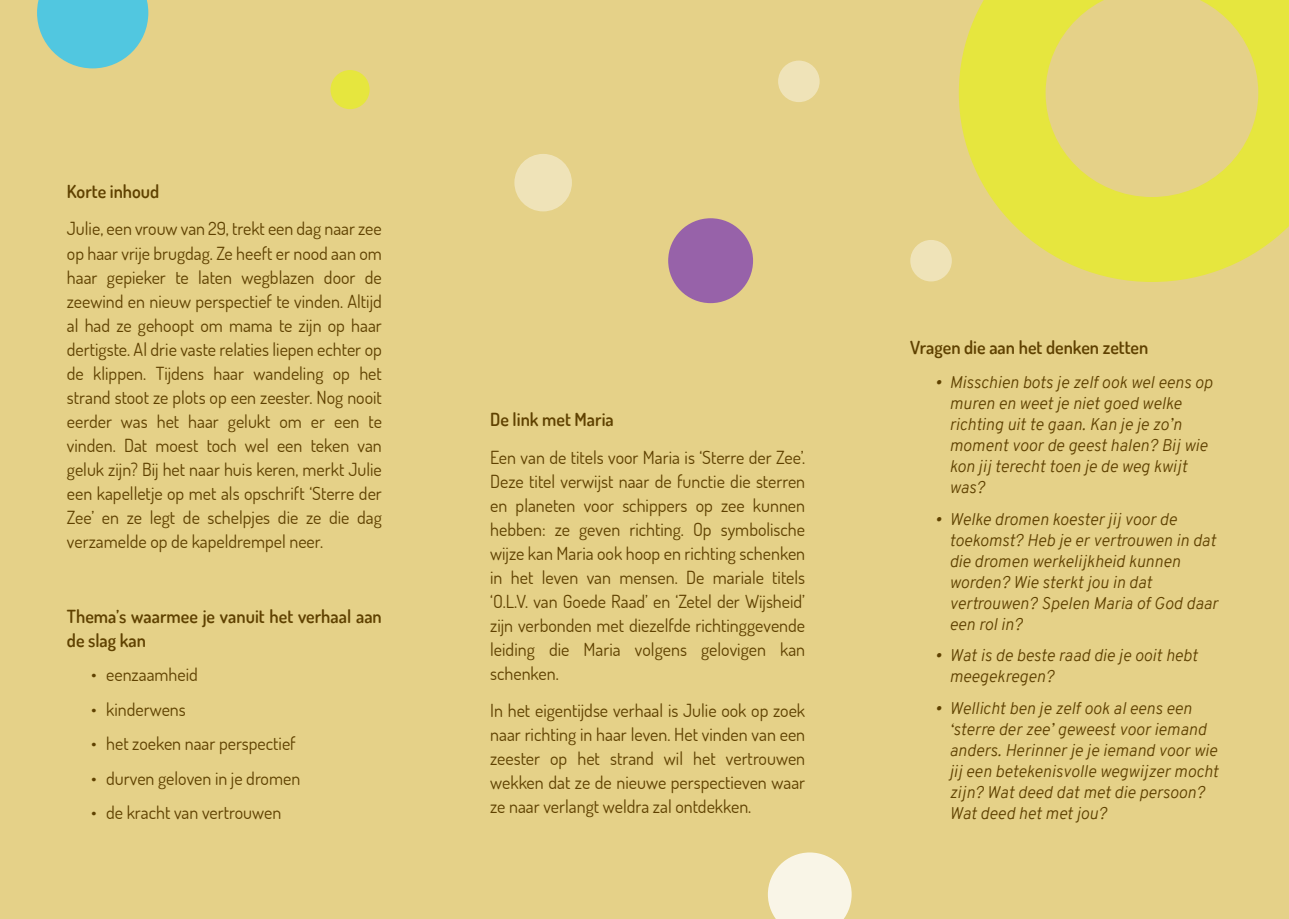
<style>
.page{position:relative;width:1289px;height:919px;background:#fff}
.page>*{position:absolute;margin:0;border:0;box-sizing:border-box;transform-origin:0 0}
.t1{font:18px/24px "Dosis";color:#5f4100;text-align:justify}
.t2{font:600 18px/24px "Dosis";color:#5f4100}
.t3{font:italic 300 16.5px/21px "Overpass";color:#5f4100}
</style>
<div class="page">
<div style="left:0;top:0;width:1288px;height:918px;background:#e5d188"></div>
<div style="left:668px;top:218px;width:85px;height:85px;background:#9762a9;border-radius:50%"></div>
<div style="left:514px;top:154px;width:58px;height:57px;background:#efe3b8;border-radius:50%"></div>
<div style="left:910px;top:240px;width:41px;height:41px;background:#efe3b8;border-radius:50%"></div>
<div style="left:778px;top:61px;width:41px;height:41px;background:#efe3b8;border-radius:50%"></div>
<svg style="left:767px;top:852px;width:84px;height:66px"></svg>
<div style="left:330px;top:70px;width:39px;height:39px;background:#e6e63e;border-radius:50%"></div>
<svg style="left:958px;top:0;width:329px;height:282px;fill:#e6e63e"></svg>
<svg style="left:37px;top:0;width:111px;height:68px"></svg>
<p class="t2" style="left:67px;top:179px;width:94px">Korte inhoud</p>
<p class="t1" style="left:67px;top:216px;width:316px">Julie, een vrouw van 29, trekt een dag naar zee op haar vrije brugdag. Ze heeft er nood aan om haar gepieker te laten wegblazen door de zeewind en nieuw perspectief te vinden. Altijd al had ze gehoopt om mama te zijn op haar dertigste. Al drie vaste relaties liepen echter op de klippen. Tijdens haar wandeling op het strand stoot ze plots op een zeester. Nog nooit eerder was het haar gelukt om er een te vinden. Dat moest toch wel een teken van geluk zijn? Bij het naar huis keren, merkt Julie een kapelletje op met als opschrift ‘Sterre der Zee’ en ze legt de schelpjes die ze die dag verzamelde op de kapeldrempel neer.</p>
<p class="t2" style="left:67px;top:603px;width:316px">Thema’s waarmee je vanuit het verhaal aan de slag kan</p>
<p class="t1" style="left:91px;top:662px;width:108px">• eenzaamheid</p>
<p class="t1" style="left:91px;top:696px;width:96px">• kinderwens</p>
<p class="t1" style="left:91px;top:731px;width:206px">• het zoeken naar perspectief</p>
<p class="t1" style="left:91px;top:765px;width:210px">• durven geloven in je dromen</p>
<p class="t1" style="left:91px;top:800px;width:191px">• de kracht van vertrouwen</p>
<p class="t2" style="left:490px;top:407px;width:125px">De link met Maria</p>
<p class="t1" style="left:490px;top:444px;width:316px">Een van de titels voor Maria is ‘Sterre der Zee’.<br>Deze titel verwijst naar de functie die sterren en planeten voor schippers op zee kunnen hebben: ze geven richting. Op symbolische wijze kan Maria ook hoop en richting schenken in het leven van mensen. De mariale titels ‘O.L.V. van Goede Raad’ en ‘Zetel der Wijsheid’ zijn verbonden met diezelfde richtinggevende leiding die Maria volgens gelovigen kan schenken.</p>
<p class="t1" style="left:490px;top:698px;width:316px">In het eigentijdse verhaal is Julie ook op zoek naar richting in haar leven. Het vinden van een zeester op het strand wil het vertrouwen wekken dat ze de nieuwe perspectieven waar ze naar verlangt weldra zal ontdekken.</p>
<p class="t2" style="left:910px;top:334px;width:239px">Vragen die aan het denken zetten</p>
<p class="t3" style="left:949px;top:372px;width:264px;text-indent:-15px">• Misschien bots je zelf ook wel eens op muren en weet je niet goed welke richting uit te gaan. Kan je je zo’n moment voor de geest halen? Bij wie kon jij terecht toen je de weg kwijt was?</p>
<p class="t3" style="left:949px;top:508px;width:270px;text-indent:-15px">• Welke dromen koester jij voor de toekomst? Heb je er vertrouwen in dat die dromen werkelijkheid kunnen worden? Wie sterkt jou in dat vertrouwen? Spelen Maria of God daar een rol in?</p>
<p class="t3" style="left:949px;top:645px;width:250px;text-indent:-15px">• Wat is de beste raad die je ooit hebt meegekregen?</p>
<p class="t3" style="left:949px;top:697px;width:270px;text-indent:-15px">• Wellicht ben je zelf ook al eens een ‘sterre der zee’ geweest voor iemand anders. Herinner je je iemand voor wie jij een betekenisvolle wegwijzer mocht zijn? Wat deed dat met die persoon?<br>Wat deed het met jou?</p>
</div>
